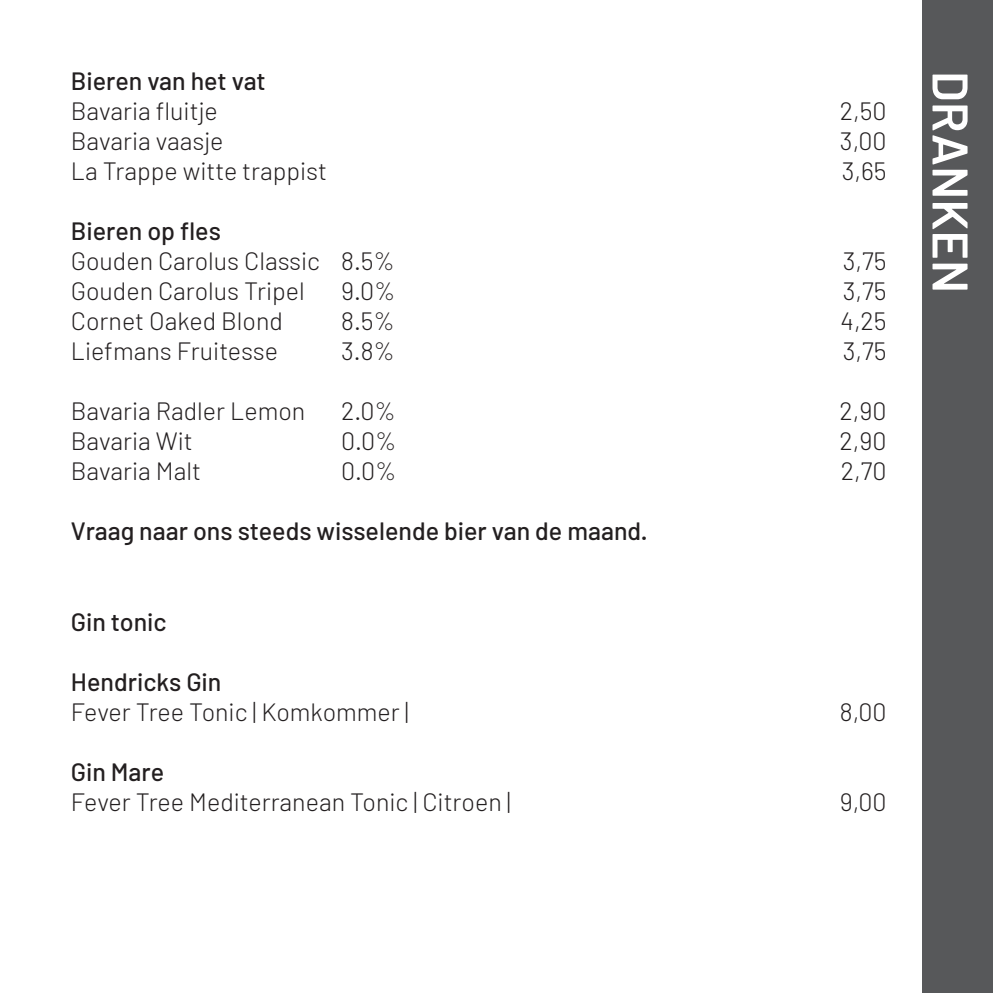
<style>
.page{position:relative;width:993px;height:993px;background:#fff}
.page>*{position:absolute;margin:0;border:0;box-sizing:border-box;transform-origin:0 0}
.t1{font:600 50px "Barlow";color:#fff}
.Uitleg_gerecht{font:300 25px "Barlow";color:#231f20}
.Gerecht{font:500 25px "Barlow";color:#231f20}
</style>
<div class="page">
<div style="left:921px;top:0;width:71px;height:992px;background:#57585a"></div>
<p class="Gerecht" style="left:71px;top:65px;width:196px">Bieren van het vat</p>
<p class="Uitleg_gerecht" style="left:71px;top:95px;width:148px">Bavaria fluitje</p>
<p class="Uitleg_gerecht" style="left:839px;top:95px;width:48px">2,50</p>
<p class="Uitleg_gerecht" style="left:71px;top:125px;width:154px">Bavaria vaasje</p>
<p class="Uitleg_gerecht" style="left:839px;top:125px;width:48px">3,00</p>
<p class="Uitleg_gerecht" style="left:71px;top:155px;width:258px">La Trappe witte trappist</p>
<p class="Uitleg_gerecht" style="left:841px;top:155px;width:46px">3,65</p>
<p class="Gerecht" style="left:71px;top:215px;width:151px">Bieren op fles</p>
<p class="Uitleg_gerecht" style="left:71px;top:245px;width:325px">Gouden Carolus Classic 8.5%</p>
<p class="Uitleg_gerecht" style="left:842px;top:245px;width:45px">3,75</p>
<p class="Uitleg_gerecht" style="left:71px;top:275px;width:235px">Gouden Carolus Tripel</p>
<p class="Uitleg_gerecht" style="left:341px;top:275px;width:56px">9.0%</p>
<p class="Uitleg_gerecht" style="left:842px;top:275px;width:45px">3,75</p>
<p class="Uitleg_gerecht" style="left:71px;top:305px;width:213px">Cornet Oaked Blond</p>
<p class="Uitleg_gerecht" style="left:341px;top:305px;width:55px">8.5%</p>
<p class="Uitleg_gerecht" style="left:840px;top:305px;width:47px">4,25</p>
<p class="Uitleg_gerecht" style="left:71px;top:335px;width:208px">Liefmans Fruitesse</p>
<p class="Uitleg_gerecht" style="left:341px;top:335px;width:55px">3.8%</p>
<p class="Uitleg_gerecht" style="left:842px;top:335px;width:45px">3,75</p>
<p class="Uitleg_gerecht" style="left:71px;top:395px;width:236px">Bavaria Radler Lemon</p>
<p class="Uitleg_gerecht" style="left:341px;top:395px;width:56px">2.0%</p>
<p class="Uitleg_gerecht" style="left:839px;top:395px;width:48px">2,90</p>
<p class="Uitleg_gerecht" style="left:71px;top:425px;width:123px">Bavaria Wit</p>
<p class="Uitleg_gerecht" style="left:341px;top:425px;width:57px">0.0%</p>
<p class="Uitleg_gerecht" style="left:839px;top:425px;width:48px">2,90</p>
<p class="Uitleg_gerecht" style="left:71px;top:455px;width:131px">Bavaria Malt</p>
<p class="Uitleg_gerecht" style="left:341px;top:455px;width:57px">0.0%</p>
<p class="Uitleg_gerecht" style="left:840px;top:455px;width:47px">2,70</p>
<p class="Gerecht" style="left:71px;top:515px;width:578px">Vraag naar ons steeds wisselende bier van de maand.</p>
<p class="Gerecht" style="left:71px;top:605px;width:97px">Gin tonic</p>
<p class="Gerecht" style="left:71px;top:665px;width:152px">Hendricks Gin</p>
<p class="Uitleg_gerecht" style="left:71px;top:695px;width:339px">Fever Tree Tonic | Komkommer |</p>
<p class="Uitleg_gerecht" style="left:839px;top:695px;width:48px">8,00</p>
<p class="Gerecht" style="left:71px;top:755px;width:95px">Gin Mare</p>
<p class="Uitleg_gerecht" style="left:71px;top:785px;width:441px">Fever Tree Mediterranean Tonic | Citroen |</p>
<p class="Uitleg_gerecht" style="left:839px;top:785px;width:48px">9,00</p>
<p class="t1" style="left:981px;top:71px;width:224px;rotate:90deg">DRANKEN</p>
</div>
